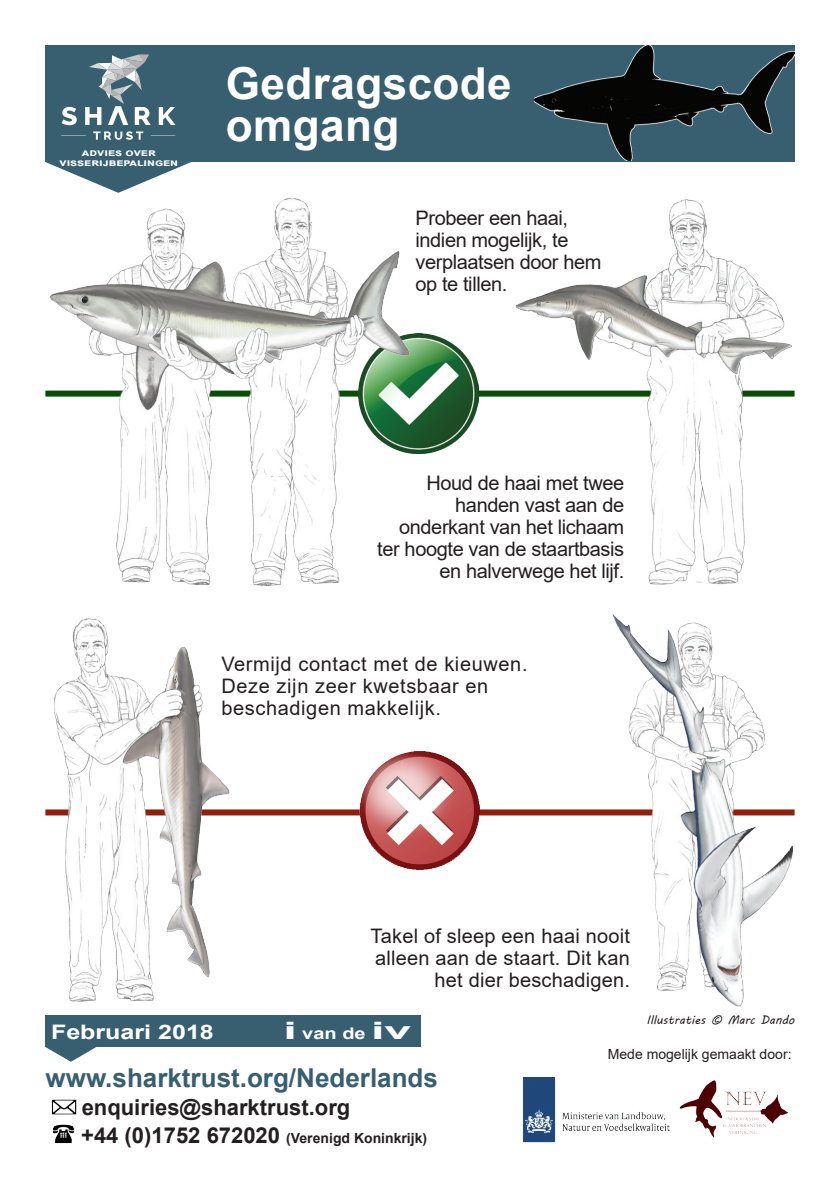
<style>
.page{position:relative;width:840px;height:1191px;background:#fff}
.page>*{position:absolute;margin:0;border:0;box-sizing:border-box;transform-origin:0 0}
.t1{font:700 44px/42px "Arial";letter-spacing:.01em;color:#fff}
.t2{font:700 26px "Arial";color:#375f70}
.t3{font:700 22px "Arial";color:#231f20}
.t4{font:20px/22px "Arial";letter-spacing:-.02em;color:#231f20}
.t5{font:20px/22px "Arial";letter-spacing:.03em;color:#231f20}
.t6{font:20px/22px "Arial";letter-spacing:.01em;color:#231f20;text-align:right}
.t7{font:700 20px "Arial";color:#fff;scale:1.25 1}
.t8{font:700 16px "Arial";color:#fff;scale:1.25 1}
.t9{font:700 14px "Arial";color:#231f20}
.t10{font:14px "Arial";color:#231f20}
.t11{font:12px "MV Boli";color:#231f20}
.t12{font:700 10px/10px "Arial";color:#fff;text-align:center;scale:1.25 1}
.s1{font-size:24px}
.s2{font-size:22px}
</style>
<div class="page">
<div style="left:45px;top:45px;width:749px;height:117px;background:#375f70"></div>
<svg style="left:45px;top:162px;width:146px;height:31px"></svg>
<svg style="left:93px;top:131px;width:50px;height:9px"></svg>
<svg style="left:61px;top:135px;width:25px;height:1px"></svg>
<svg style="left:151px;top:135px;width:24px;height:1px"></svg>
<svg style="left:61px;top:107px;width:16px;height:18px"></svg>
<svg style="left:159px;top:107px;width:16px;height:18px"></svg>
<svg style="left:85px;top:54px;width:66px;height:71px"></svg>
<img style="left:679px;top:1080px;width:109px;height:58px">
<img style="left:523px;top:1077px;width:147px;height:66px">
<img style="left:52px;top:1124px;width:23px;height:20px">
<img style="left:51px;top:1099px;width:25px;height:15px">
<svg style="left:45px;top:1047px;width:51px;height:14px"></svg>
<div style="left:45px;top:1015px;width:375px;height:32px;background:#375f70"></div>
<div style="left:45px;top:390px;width:749px;height:6px;background:#084c06"></div>
<div style="left:45px;top:809px;width:749px;height:6px;background:#8f200d"></div>
<img style="left:358px;top:751px;width:121px;height:119px">
<img style="left:534px;top:45px;width:260px;height:115px">
<img style="left:411px;top:333px;width:67px;height:120px">
<img style="left:608px;top:614px;width:186px;height:393px">
<img style="left:45px;top:618px;width:188px;height:384px">
<img style="left:45px;top:198px;width:366px;height:388px">
<img style="left:512px;top:199px;width:282px;height:386px">
<p class="t12" style="left:60px;top:147px;width:96px">advies over visserijbepalingen</p>
<h1 class="t1" style="left:226px;top:63px;width:287px">Gedragscode omgang</h1>
<p class="t4" style="left:415px;top:206px;width:187px">Probeer een haai, indien mogelijk, te verplaatsen door hem op te tillen.</p>
<p class="t4" style="left:377px;top:471px;width:248px;text-align:right">Houd de haai met twee handen vast aan de onderkant van het lichaam ter hoogte van de staartbasis en halverwege het lijf.</p>
<p class="t5" style="left:221px;top:652px;width:307px">Vermijd contact met de kieuwen.<br>Deze zijn zeer kwetsbaar en beschadigen makkelijk.</p>
<p class="t6" style="left:370px;top:925px;width:261px">Takel of sleep een haai nooit alleen aan de staart. Dit kan het dier beschadigen.</p>
<p class="t7" style="left:51px;top:1017px;width:132px">Februari 2018</p>
<p class="t8" style="left:283px;top:1022px;width:104px"><span class="s1">i</span> van de <span class="s1">iv</span></p>
<p class="t11" style="left:646px;top:1011px;width:149px">Illustraties © Marc Dando</p>
<h2 class="t2" style="left:45px;top:1059px;width:394px">www.sharktrust.org/Nederlands</h2>
<p class="t3" style="left:82px;top:1091px;width:270px">enquiries@sharktrust.org</p>
<p class="t9" style="left:81px;top:1127px;width:347px"><span class="s2">+44 (0)1752 672020</span> (Verenigd Koninkrijk)</p>
<p class="t10" style="left:607px;top:1044px;width:185px">Mede mogelijk gemaakt door:</p>
</div>
